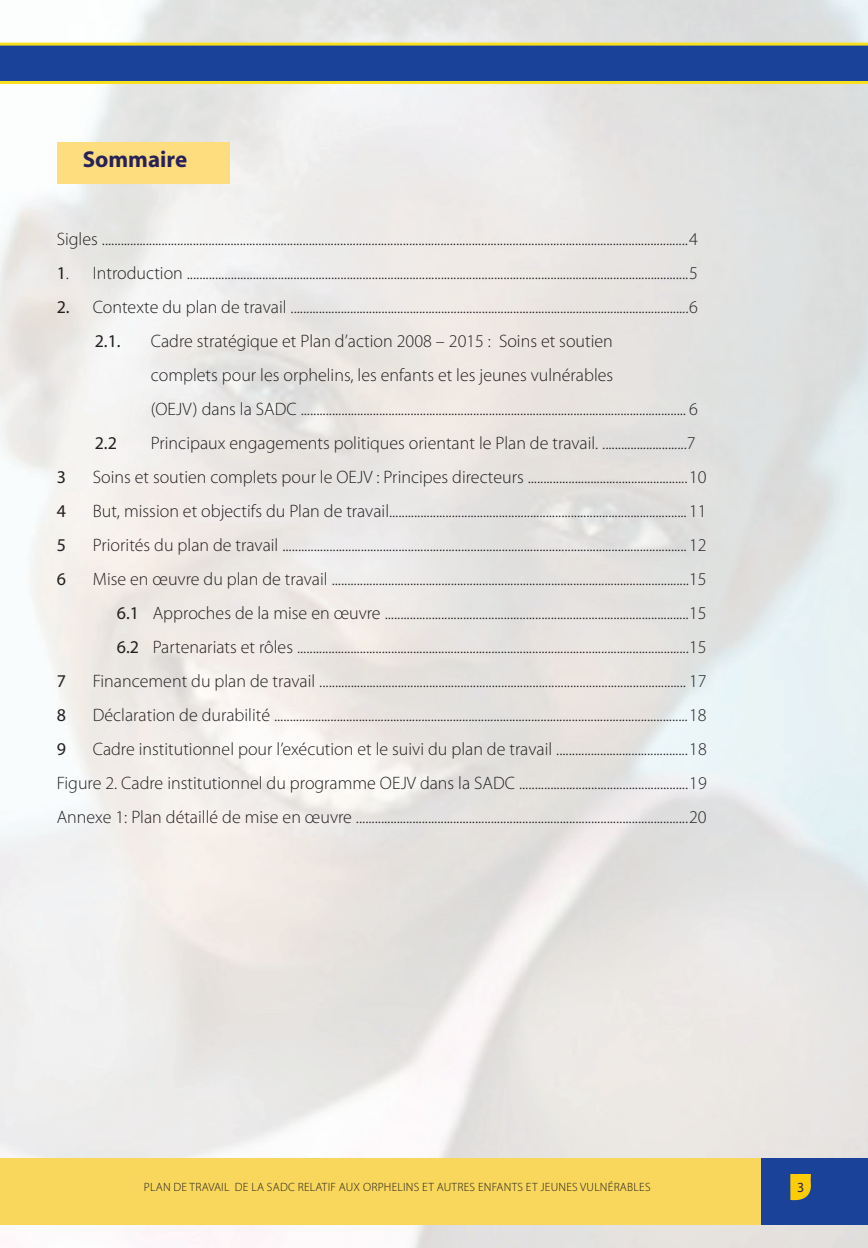
<style>
.page{position:relative;width:868px;height:1248px;background:#fff}
.page>*{position:absolute;margin:0;border:0;box-sizing:border-box;transform-origin:0 0}
.t1{font:700 23px "Myriad";color:#262259}
.t2{font:300 18px/34px "Myriad Pro";color:#231f20}
.t3{font:18px "Myriad Pro";color:#231f20}
.t4{font:14px "Myriad Pro";color:#262259}
.t5{font:300 12px "Myriad Pro";letter-spacing:.02em;color:#231f20}
.s1{font-weight:400}
</style>
<div class="page">
<img style="left:0;top:0;width:867px;height:1247px">
<div style="left:0;top:44px;width:867px;height:38px;background:#1b4299"></div>
<hr style="left:0;top:43px;width:867px;height:3px;background:#f9e01f">
<hr style="left:0;top:81px;width:867px;height:3px;background:#f9e01f">
<div style="left:0;top:1157px;width:867px;height:66px;background:#f8d75c"></div>
<div style="left:761px;top:1157px;width:106px;height:66px;background:#1b4299"></div>
<svg style="left:790px;top:1174px;width:20px;height:27px"></svg>
<div style="left:58px;top:142px;width:172px;height:42px;background:#fedd7e"></div>
<p class="t1" style="left:83px;top:150px;width:106px">Sommaire</p>
<p class="t2" style="left:57px;top:223px;width:642px">Sigles ........................................................................................................................................................................................... 4</p>
<p class="t2" style="left:57px;top:257px;width:642px"><span class="s1">1</span>. Introduction ................................................................................................................................................................ 5</p>
<p class="t2" style="left:95px;top:291px;width:604px;text-indent:-38px"><span class="s1">2.</span> Contexte du plan de travail ............................................................................................................................... 6<br><span class="s1">2.1.</span></p>
<p class="t2" style="left:151px;top:325px;width:548px">Cadre stratégique et Plan d’action 2008 – 2015 : Soins et soutien<br>complets pour les orphelins, les enfants et les jeunes vulnérables<br>(OEJV) dans la SADC ........................................................................................................................... 6</p>
<p class="t3" style="left:95px;top:436px;width:24px">2.2</p>
<p class="t2" style="left:151px;top:427px;width:546px">Principaux engagements politiques orientant le Plan de travail. ...........................7</p>
<p class="t3" style="left:57px;top:470px;width:11px">3</p>
<p class="t2" style="left:93px;top:461px;width:615px">Soins et soutien complets pour le OEJV : Principes directeurs ................................................... 10</p>
<p class="t3" style="left:57px;top:504px;width:11px">4</p>
<p class="t2" style="left:93px;top:495px;width:615px">But, mission et objectifs du Plan de travail............................................................................................... 11</p>
<p class="t3" style="left:57px;top:538px;width:11px">5</p>
<p class="t2" style="left:93px;top:529px;width:615px">Priorités du plan de travail ................................................................................................................................. 12</p>
<p class="t3" style="left:57px;top:572px;width:11px">6</p>
<p class="t2" style="left:117px;top:563px;width:591px;text-align:justify;text-indent:-24px">Mise en œuvre du plan de travail .................................................................................................................. 15<br><span class="s1">6.1</span> Approches de la mise en œuvre ................................................................................................. 15<br><span class="s1">6.2</span> Partenariats et rôles ............................................................................................................................. 15</p>
<p class="t3" style="left:57px;top:674px;width:11px">7</p>
<p class="t2" style="left:93px;top:665px;width:615px">Financement du plan de travail ..................................................................................................................... 17</p>
<p class="t3" style="left:57px;top:708px;width:11px">8</p>
<p class="t2" style="left:93px;top:699px;width:615px">Déclaration de durabilité .................................................................................................................................... 18</p>
<p class="t3" style="left:57px;top:742px;width:11px">9</p>
<p class="t2" style="left:57px;top:733px;width:651px;text-align:justify;text-indent:36px">Cadre institutionnel pour l’exécution et le suivi du plan de travail .......................................... 18<br>Figure 2. Cadre institutionnel du programme OEJV dans la SADC ...................................................... 19<br>Annexe 1: Plan détaillé de mise en œuvre .......................................................................................................... 20</p>
<p class="t5" style="left:144px;top:1181px;width:508px">PLAN DE TRAVAIL DE LA SADC RELATIF AUX ORPHELINS ET AUTRES ENFANTS ET JEUNES VULNÉRABLES</p>
<p class="t4" style="left:797px;top:1181px;width:9px">3</p>
</div>
